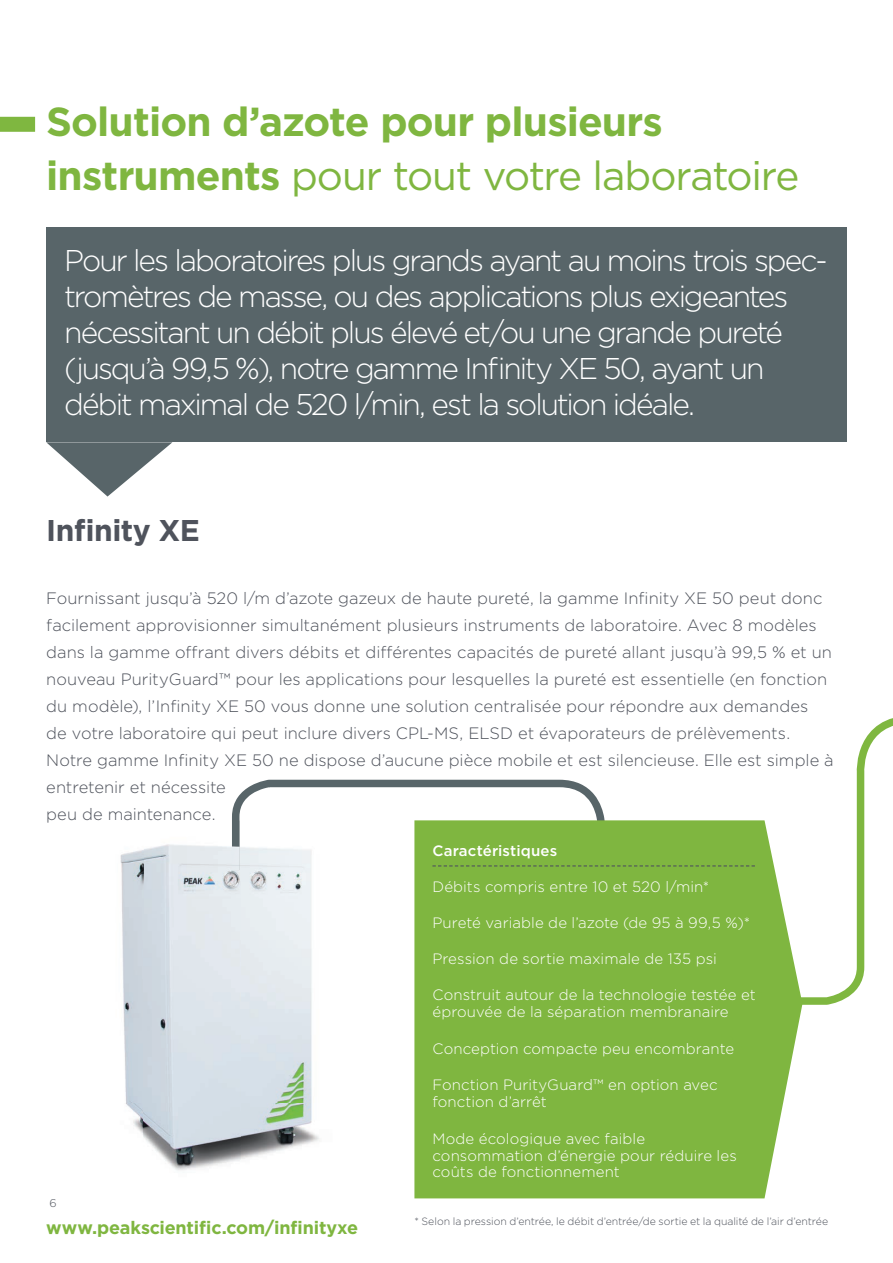
<style>
.page{position:relative;width:893px;height:1263px;background:#fff}
.page>*{position:absolute;margin:0;border:0;box-sizing:border-box;transform-origin:0 0}
.t1{font:700 40.5px/54px "Gotham";letter-spacing:-.02em;color:#7fb640}
.t2{font:300 30px/36px "Gotham";letter-spacing:-.07em;color:#fff}
.t3{font:700 30px "Gotham";letter-spacing:-.02em;color:#4f535c}
.t4{font:700 18px "Gotham";letter-spacing:-.01em;color:#7fb640}
.t5{font:300 16.5px/27px "Gotham";color:#4f535c}
.t6{font:300 15px/16.5px "Gotham";letter-spacing:.005em;color:#fff}
.t7{font:500 15px "Gotham";letter-spacing:.01em;color:#fff}
.t8{font:300 11.25px "Gotham";color:#4f535c}
.t9{font:300 10.5px "Gotham";letter-spacing:-.005em;color:#4f535c}
.s1{font-weight:400}
</style>
<div class="page">
<svg style="left:802px;top:718px;width:91px;height:288px"></svg>
<img style="left:120px;top:844px;width:200px;height:327px">
<div style="left:46px;top:227px;width:801px;height:215px;background:#586569"></div>
<div style="left:414px;top:820px;width:388px;height:378px;background:#7fb640"></div>
<svg style="left:232px;top:780px;width:523px;height:90px"></svg>
<svg style="left:46px;top:442px;width:126px;height:54px"></svg>
<div style="left:0;top:117px;width:35px;height:15px;background:#7fb740"></div>
<h1 class="t1" style="left:46px;top:95px;width:755px">Solution d’azote pour plusieurs instruments <span class="s1">pour tout votre laboratoire</span></h1>
<p class="t2" style="left:64px;top:242px;width:765px">Pour les laboratoires plus grands ayant au moins trois spec&shy;tromètres de masse, ou des applications plus exigeantes nécessitant un débit plus élevé et/ou une grande pureté (jusqu’à 99,5 %), notre gamme Infinity XE 50, ayant un débit maximal de 520 l/min, est la solution idéale.</p>
<h2 class="t3" style="left:46px;top:511px;width:155px">Infinity XE</h2>
<p class="t5" style="left:46px;top:584px;width:789px">Fournissant jusqu’à 520 l/m d’azote gazeux de haute pureté, la gamme Infinity XE 50 peut donc facilement approvisionner simultanément plusieurs instruments de laboratoire. Avec 8 modèles dans la gamme offrant divers débits et différentes capacités de pureté allant jusqu’à 99,5 % et un nouveau PurityGuard™ pour les applications pour lesquelles la pureté est essentielle (en fonction du modèle), l’Infinity XE 50 vous donne une solution centralisée pour répondre aux demandes<br>de votre laboratoire qui peut inclure divers CPL-MS, ELSD et évaporateurs de prélèvements.<br>Notre gamme Infinity XE 50 ne dispose d’aucune pièce mobile et est silencieuse. Elle est simple à entretenir et nécessite<br>peu de maintenance.</p>
<p class="t7" style="left:432px;top:841px;width:126px">Caractéristiques</p>
<p class="t6" style="left:432px;top:878px;width:278px">Débits compris entre 10 et 520 l/min*</p>
<p class="t6" style="left:432px;top:914px;width:319px">Pureté variable de l’azote (de 95 à 99,5 %)*</p>
<p class="t6" style="left:432px;top:950px;width:286px">Pression de sortie maximale de 135 psi</p>
<p class="t6" style="left:432px;top:986px;width:325px">Construit autour de la technologie testée et éprouvée de la séparation membranaire</p>
<p class="t6" style="left:432px;top:1040px;width:303px">Conception compacte peu encombrante</p>
<p class="t6" style="left:432px;top:1076px;width:287px">Fonction PurityGuard™ en option avec fonction d’arrêt</p>
<p class="t6" style="left:432px;top:1130px;width:306px">Mode écologique avec faible consommation d’énergie pour réduire les coûts de fonctionnement</p>
<p class="t9" style="left:414px;top:1215px;width:415px">* Selon la pression d’entrée, le débit d’entrée/de sortie et la qualité de l’air d’entrée</p>
<p class="t8" style="left:50px;top:1196px;width:9px">6</p>
<p class="t4" style="left:46px;top:1216px;width:313px">www.peakscientific.com/infinityxe</p>
</div>
